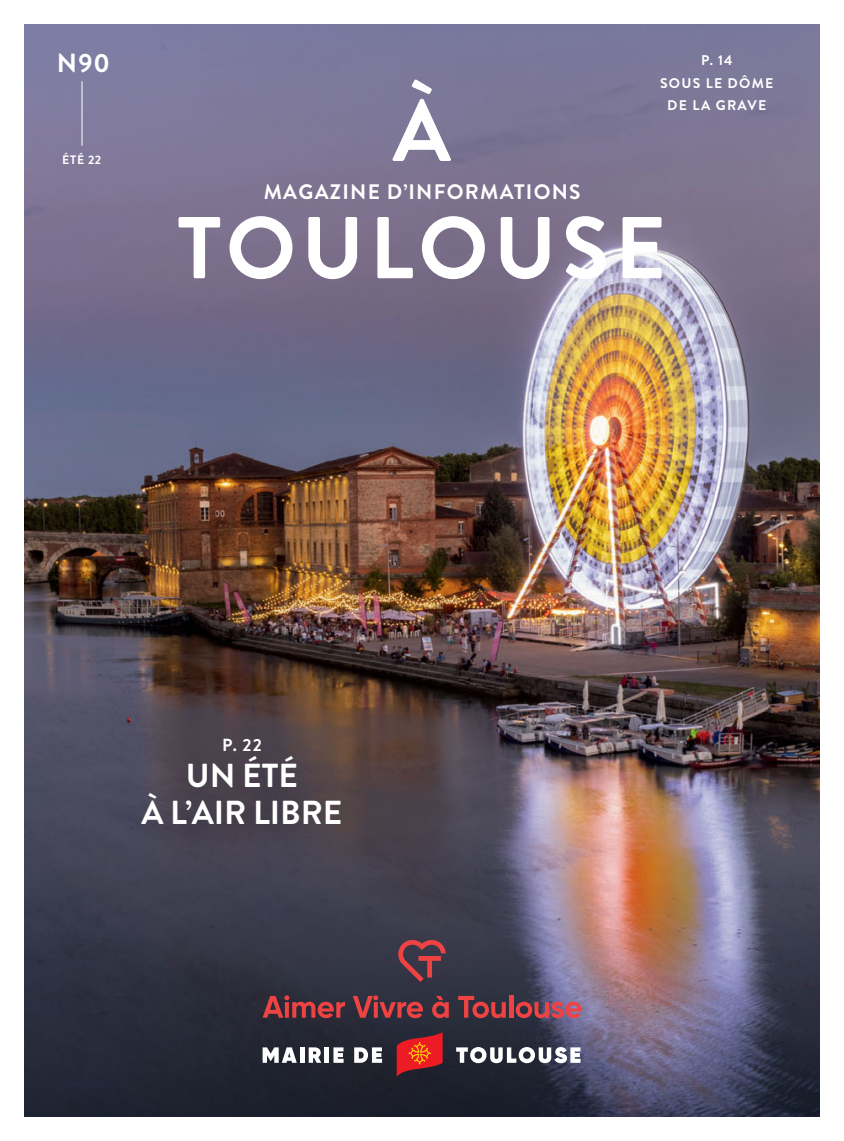
<style>
.page{position:relative;width:844px;height:1141px;background:#fff}
.page>*{position:absolute;margin:0;border:0;box-sizing:border-box;transform-origin:0 0}
.t1{font:700 87.5px/117.2px "Brandon Grotesque";letter-spacing:.06em;color:#fff;text-align:center}
.t2{font:700 33.25px/36.8px "Brandon Grotesque";color:#fff;text-align:center}
.t3{font:700 26.25px "Brandon Grotesque";color:#fff}
.t4{font:700 21px "Brandon Grotesque";letter-spacing:.06em;color:#fff}
.t5{font:700 17.5px "Brandon Grotesque";color:#fff}
.t6{font:700 14px/22.8px "Brandon Grotesque";letter-spacing:.09em;color:#fff;text-align:center}
.t7{font:700 12.25px "Brandon Grotesque";color:#fff}
</style>
<div class="page">
<img style="left:25px;top:25px;width:794px;height:1091px">
<hr style="left:82px;top:81px;width:1px;height:65px;background:#fff">
<svg style="left:262px;top:995px;width:83px;height:23px;background:#79353c"></svg>
<svg style="left:353px;top:995px;width:70px;height:23px;background:#79363f"></svg>
<svg style="left:432px;top:996px;width:16px;height:22px"></svg>
<svg style="left:458px;top:996px;width:47px;height:22px"></svg>
<hr style="left:509px;top:995px;width:4px;height:23px;background:#ef4343">
<svg style="left:515px;top:1002px;width:66px;height:16px"></svg>
<svg style="left:397px;top:939px;width:48px;height:43px;background:#6e3a45"></svg>
<svg style="left:396px;top:1032px;width:46px;height:45px;background:#aa2926"></svg>
<svg style="left:262px;top:1047px;width:35px;height:16px"></svg>
<hr style="left:300px;top:1047px;width:4px;height:16px;background:#fff">
<svg style="left:308px;top:1047px;width:13px;height:16px"></svg>
<div style="left:324px;top:1047px;width:5px;height:16px;background:#fff"></div>
<svg style="left:333px;top:1047px;width:10px;height:16px"></svg>
<svg style="left:354px;top:1047px;width:28px;height:16px"></svg>
<svg style="left:456px;top:1047px;width:124px;height:16px"></svg>
<h3 class="t3" style="left:57px;top:47px;width:55px">N90</h3>
<p class="t7" style="left:62px;top:152px;width:40px">ÉTÉ 22</p>
<p class="t6" style="left:660px;top:49px;width:115px">P. 14<br>SOUS LE DÔME<br>DE LA GRAVE</p>
<h1 class="t1" style="left:177px;top:72px;width:490px">À<br>TOULOUSE</h1>
<h3 class="t4" style="left:263px;top:180px;width:318px">MAGAZINE D’INFORMATIONS</h3>
<p class="t5" style="left:222px;top:734px;width:41px">P. 22</p>
<h2 class="t2" style="left:141px;top:758px;width:202px">UN ÉTÉ<br>À L’AIR LIBRE</h2>
</div>
